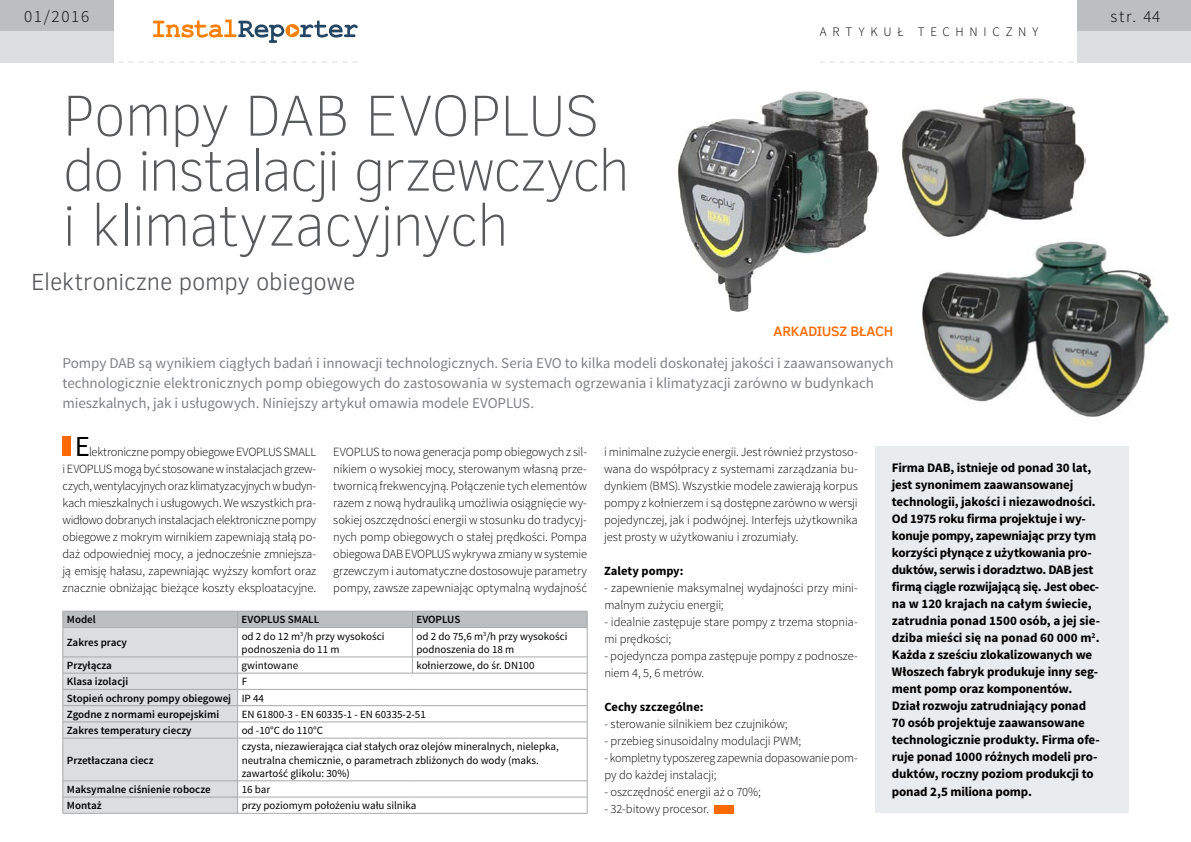
<style>
.page{position:relative;width:1191px;height:842px;background:#fff}
.page>*{position:absolute;margin:0;border:0;box-sizing:border-box;transform-origin:0 0}
.t1{font:100 59px/55px "Clear Sans";letter-spacing:-.03em;color:#58595b}
.t2{font:29px "Source Sans Pro";color:#000}
.t3{font:300 24px "Clear Sans";letter-spacing:-.01em;color:#58595b}
.t4{font:300 17px "Source Sans Pro";letter-spacing:.1em;color:#000}
.t5{font:15px/20px "Source Sans Pro";letter-spacing:-.01em;color:#808285}
.t6{font:500 14px "Clear Sans";letter-spacing:-.015em;color:#ff6a00}
.t7{font:700 13px/17px "Source Sans Pro";letter-spacing:-.015em;color:#000}
.t8{font:300 13px "Source Sans Pro";letter-spacing:.44em;color:#000}
.t9{font:300 12.5px/17px "Source Sans Pro";letter-spacing:-.01em;color:#000;text-align:justify}
.t10{font:700 12.5px "Source Sans Pro";color:#000}
.t11{font:11px/13.2px "Source Sans Pro";color:#000}
.t12{font:600 11px/16.2px "Source Sans Pro";color:#000}
.s1{font-weight:400}
</style>
<div class="page">
<div style="left:1077px;top:0;width:114px;height:31px;background:#bcbec0"></div>
<div style="left:1077px;top:31px;width:114px;height:31px;background:#dcddde"></div>
<svg style="left:153px;top:20px;width:204px;height:23px"></svg>
<div style="left:0;top:0;width:113px;height:31px;background:#bcbec0"></div>
<div style="left:0;top:31px;width:113px;height:31px;background:#dcddde"></div>
<svg style="left:108px;top:62px;width:249px;height:1px"></svg>
<svg style="left:820px;top:62px;width:263px;height:1px"></svg>
<div style="left:63px;top:436px;width:8px;height:20px;background:#ff6a00"></div>
<div style="left:714px;top:805px;width:20px;height:8px;background:#ff6a00"></div>
<div style="left:874px;top:446px;width:254px;height:366px;background:#e9ecef"></div>
<img style="left:677px;top:91px;width:202px;height:221px">
<img style="left:901px;top:98px;width:184px;height:139px">
<img style="left:922px;top:241px;width:247px;height:176px">
<svg style="left:63px;top:611px;width:525px;height:202px"></svg>
<hr style="left:63px;top:813px;width:175px;height:1px;background:#a7a9ac">
<hr style="left:238px;top:813px;width:174px;height:1px;background:#a7a9ac">
<hr style="left:412px;top:813px;width:175px;height:1px;background:#a7a9ac">
<h3 class="t4" style="left:24px;top:6px;width:67px">01/2016</h3>
<h3 class="t4" style="left:1110px;top:6px;width:51px">str. 44</h3>
<p class="t8" style="left:820px;top:24px;width:220px">artykuł techniczny</p>
<h1 class="t1" style="left:62px;top:88px;width:569px">Pompy DAB EVOPLUS do instalacji grzewczych i klimatyzacyjnych</h1>
<h3 class="t3" style="left:31px;top:266px;width:326px">Elektroniczne pompy obiegowe</h3>
<p class="t6" style="left:773px;top:321px;width:121px">ARKADIUSZ BŁACH</p>
<p class="t5" style="left:62px;top:353px;width:832px">Pompy DAB są wynikiem ciągłych badań i innowacji technologicznych. Seria EVO to kilka modeli doskonałej jakości i zaawansowanych technologicznie elektronicznych pomp obiegowych do zastosowania w systemach ogrzewania i klimatyzacji zarówno w budynkach mieszkalnych, jak i usługowych. Niniejszy artykuł omawia modele EVOPLUS.</p>
<h2 class="t2" style="left:75px;top:429px;width:17px">E</h2>
<p class="t9" style="left:63px;top:444px;width:255px;text-indent:27px">lektroniczne pompy obiegowe EVOPLUS SMALL i EVOPLUS mogą być stosowane w instalacjach grzew&shy;czych, wentylacyjnych oraz klimatyzacyjnych w budyn&shy;kach mieszkalnych i usługowych. We wszystkich pra&shy;widłowo dobranych instalacjach elektroniczne pompy obiegowe z mokrym wirnikiem zapewniają stałą po&shy;daż odpowiedniej mocy, a jednocześnie zmniejsza&shy;ją emisję hałasu, zapewniając wyższy komfort oraz znacznie obniżając bieżące koszty eksploatacyjne.</p>
<p class="t9" style="left:333px;top:444px;width:255px">EVOPLUS to nowa generacja pomp obiegowych z sil&shy;nikiem o wysokiej mocy, sterowanym własną prze&shy;twornicą frekwencyjną. Połączenie tych elementów razem z nową hydrauliką umożliwia osiągnięcie wy&shy;sokiej oszczędności energii w stosunku do tradycyj&shy;nych pomp obiegowych o stałej prędkości. Pompa obiegowa DAB Evoplus</p>
<p class="t9" style="left:333px;top:546px;width:255px;text-indent:119px">wykrywa zmiany w systemie grzewczym i automatyczne dostosowuje parametry pompy, zawsze zapewniając optymalną wydajność</p>
<p class="t12" style="left:67px;top:612px;width:30px">Model</p>
<p class="t12" style="left:242px;top:612px;width:79px">EVOPLUS SMALL</p>
<p class="t12" style="left:416px;top:612px;width:45px">EVOPLUS</p>
<p class="t12" style="left:67px;top:635px;width:62px">Zakres pracy</p>
<p class="t11" style="left:242px;top:630px;width:144px">od 2 do 12 m<sup>3</sup>/h przy wysokości podnoszenia do 11 m</p>
<p class="t11" style="left:416px;top:630px;width:152px">od 2 do 75,6 m<sup>3</sup>/h przy wysokości podnoszenia do 18 m</p>
<p class="t12" style="left:67px;top:658px;width:47px">Przyłącza</p>
<p class="t11" style="left:242px;top:659px;width:58px">gwintowane</p>
<p class="t11" style="left:416px;top:659px;width:120px">kołnierzowe, do śr. DN100</p>
<p class="t12" style="left:67px;top:674px;width:63px">Klasa izolacji</p>
<p class="t12" style="left:67px;top:674px;width:199px;text-indent:175px"><span class="s1">F<br></span>Stopień ochrony pompy obiegowej <span class="s1">IP 44<br></span>Zgodne z normami europejskimi</p>
<p class="t11" style="left:242px;top:708px;width:186px">EN 61800-3 - EN 60335-1 - EN 60335-2-51</p>
<p class="t12" style="left:67px;top:723px;width:126px">Zakres temperatury cieczy</p>
<p class="t11" style="left:242px;top:724px;width:83px">od -10°C do 110°C</p>
<p class="t12" style="left:67px;top:752px;width:88px">Przetłaczana ciecz</p>
<p class="t11" style="left:242px;top:740px;width:319px">czysta, niezawierająca ciał stałych oraz olejów mineralnych, nielepka, neutralna chemicznie, o parametrach zbliżonych do wody (maks. zawartość glikolu: 30%)</p>
<p class="t12" style="left:67px;top:782px;width:145px">Maksymalne ciśnienie robocze</p>
<p class="t11" style="left:242px;top:783px;width:30px">16 bar</p>
<p class="t12" style="left:67px;top:798px;width:36px">Montaż</p>
<p class="t11" style="left:242px;top:799px;width:176px">przy poziomym położeniu wału silnika</p>
<p class="t9" style="left:604px;top:444px;width:255px">i minimalne zużycie energii. Jest również przystoso&shy;wana do współpracy z systemami zarządzania bu&shy;dynkiem (BMS). Wszystkie modele zawierają korpus pompy z kołnierzem i są dostępne zarówno w wersji pojedynczej, jak i podwójnej. Interfejs użytkownika jest prosty w użytkowaniu i zrozumiały.</p>
<p class="t10" style="left:604px;top:563px;width:81px">Zalety pompy:</p>
<p class="t9" style="left:604px;top:580px;width:255px">- zapewnienie maksymalnej wydajności przy mini&shy;malnym zużyciu energii;</p>
<p class="t9" style="left:604px;top:614px;width:255px">- idealnie zastępuje stare pompy z trzema stopnia&shy;mi prędkości;</p>
<p class="t9" style="left:604px;top:648px;width:255px">- pojedyncza pompa zastępuje pompy z podnosze&shy;niem 4, 5, 6 metrów.</p>
<p class="t10" style="left:604px;top:699px;width:101px">Cechy szczególne:</p>
<p class="t9" style="left:604px;top:716px;width:185px">- sterowanie silnikiem bez czujników;</p>
<p class="t9" style="left:604px;top:733px;width:198px">- przebieg sinusoidalny modulacji PWM;</p>
<p class="t9" style="left:604px;top:750px;width:255px">- kompletny typoszereg zapewnia dopasowanie pom&shy;py do każdej instalacji;</p>
<p class="t9" style="left:604px;top:784px;width:158px">- oszczędność energii aż o 70%;</p>
<p class="t9" style="left:604px;top:801px;width:106px">- 32-bitowy procesor.</p>
<p class="t7" style="left:891px;top:460px;width:210px">Firma DAB, istnieje od ponad 30 lat, jest synonimem zaawansowanej technologii, jakości i niezawodności.<br>Od 1975 roku firma projektuje i wy&shy;konuje pompy, zapewniając przy tym korzyści płynące z użytkowania pro&shy;duktów, serwis i doradztwo. DAB jest firmą ciągle rozwijającą się. Jest obec&shy;na w 120 krajach na całym świecie, zatrudnia ponad 1500 osób, a jej sie&shy;dziba mieści się na ponad 60 000 m<sup>2</sup>.<br>Każda z sześciu zlokalizowanych we Włoszech fabryk produkuje inny seg&shy;ment pomp oraz komponentów.<br>Dział rozwoju zatrudniający ponad 70 osób projektuje zaawansowane technologicznie produkty. Firma ofe&shy;ruje ponad 1000 różnych modeli pro&shy;duktów, roczny poziom produkcji to ponad 2,5 miliona pomp.</p>
</div>
